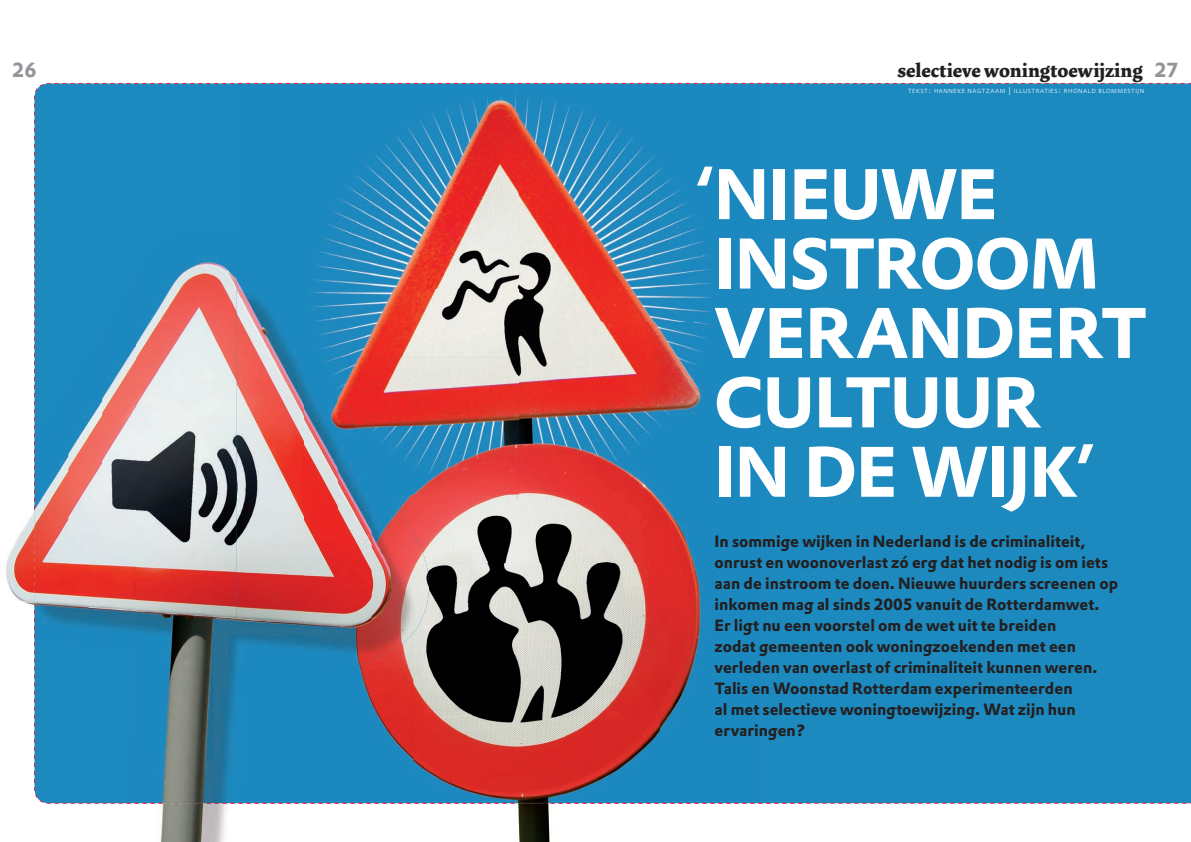
<style>
.page{position:relative;width:1191px;height:842px;background:#fff}
.page>*{position:absolute;margin:0;border:0;box-sizing:border-box;transform-origin:0 0}
.t1{font:700 70px/69.4px "DTL Prokyon TOT";letter-spacing:-.01em;color:#fff}
.t2{font:700 20px "Dolly Std";color:#231f20}
.t3{font:700 20px "DTL Prokyon TOT";color:#939598}
.t4{font:700 16px/21px "DTL Prokyon TOT";color:#231f20}
.t5{font:300 5.8px "DTL Prokyon TOT";letter-spacing:.085em;color:#fff}
.s1{font-family:"DTL Prokyon TOT";color:#939598}
.s2{font-size:8.3px}
</style>
<div class="page">
<div style="left:34px;top:82px;width:1157px;height:722px;background:#1c89bf"></div>
<img style="left:237px;top:82px;width:564px;height:1px">
<img style="left:517px;top:804px;width:33px;height:38px">
<img style="left:237px;top:83px;width:281px;height:206px">
<img style="left:518px;top:84px;width:247px;height:479px">
<div style="left:765px;top:84px;width:36px;height:719px;background:#1c89bf"></div>
<img style="left:304px;top:289px;width:215px;height:68px">
<img style="left:338px;top:357px;width:181px;height:69px">
<img style="left:372px;top:426px;width:147px;height:69px">
<img style="left:406px;top:495px;width:113px;height:68px">
<img style="left:413px;top:563px;width:353px;height:240px">
<img style="left:246px;top:641px;width:167px;height:162px">
<img style="left:342px;top:83px;width:459px;height:1px">
<img style="left:6px;top:439px;width:29px;height:166px">
<img style="left:160px;top:804px;width:66px;height:38px">
<img style="left:135px;top:226px;width:102px;height:577px">
<img style="left:102px;top:274px;width:34px;height:529px">
<img style="left:68px;top:331px;width:34px;height:317px">
<img style="left:35px;top:385px;width:33px;height:260px">
<img style="left:34px;top:441px;width:1px;height:203px">
<img style="left:237px;top:232px;width:67px;height:464px">
<img style="left:304px;top:328px;width:34px;height:337px">
<img style="left:338px;top:392px;width:34px;height:273px">
<img style="left:371px;top:455px;width:35px;height:206px">
<img style="left:405px;top:518px;width:24px;height:123px">
<img style="left:237px;top:696px;width:9px;height:107px">
<svg style="left:55px;top:803px;width:1136px;height:1px"></svg>
<p class="t3" style="left:12px;top:56px;width:26px">26</p>
<p class="t2" style="left:897px;top:58px;width:282px">selectieve woningtoewijzing <span class="s1">27</span></p>
<p class="t5" style="left:908px;top:88px;width:238px">TEKST<span class="s2">:</span> HANNEKE NAGTZAAM <span class="s2">|</span> ILLUSTRATIES<span class="s2">:</span> RHONALD BLOMMESTIJN</p>
<h1 class="t1" style="left:694px;top:159px;width:454px">‘ NIEUWE<br>INSTROOM<br>VERANDERT<br>CULTUUR<br>IN DE WIJK’</h1>
<p class="t4" style="left:714px;top:531px;width:405px">In sommige wijken in Nederland is de criminaliteit, onrust en woonoverlast zó erg dat het nodig is om iets aan de instroom te doen. Nieuwe huurders screenen op inkomen mag al sinds 2005 vanuit de Rotterdamwet.<br>Er ligt nu een voorstel om de wet uit te breiden<br>zodat gemeenten ook woningzoekenden met een verleden van overlast of criminaliteit kunnen weren.<br>Talis en Woonstad Rotterdam experimenteerden<br>al met selectieve woningtoewijzing. Wat zijn hun ervaringen?</p>
</div>
